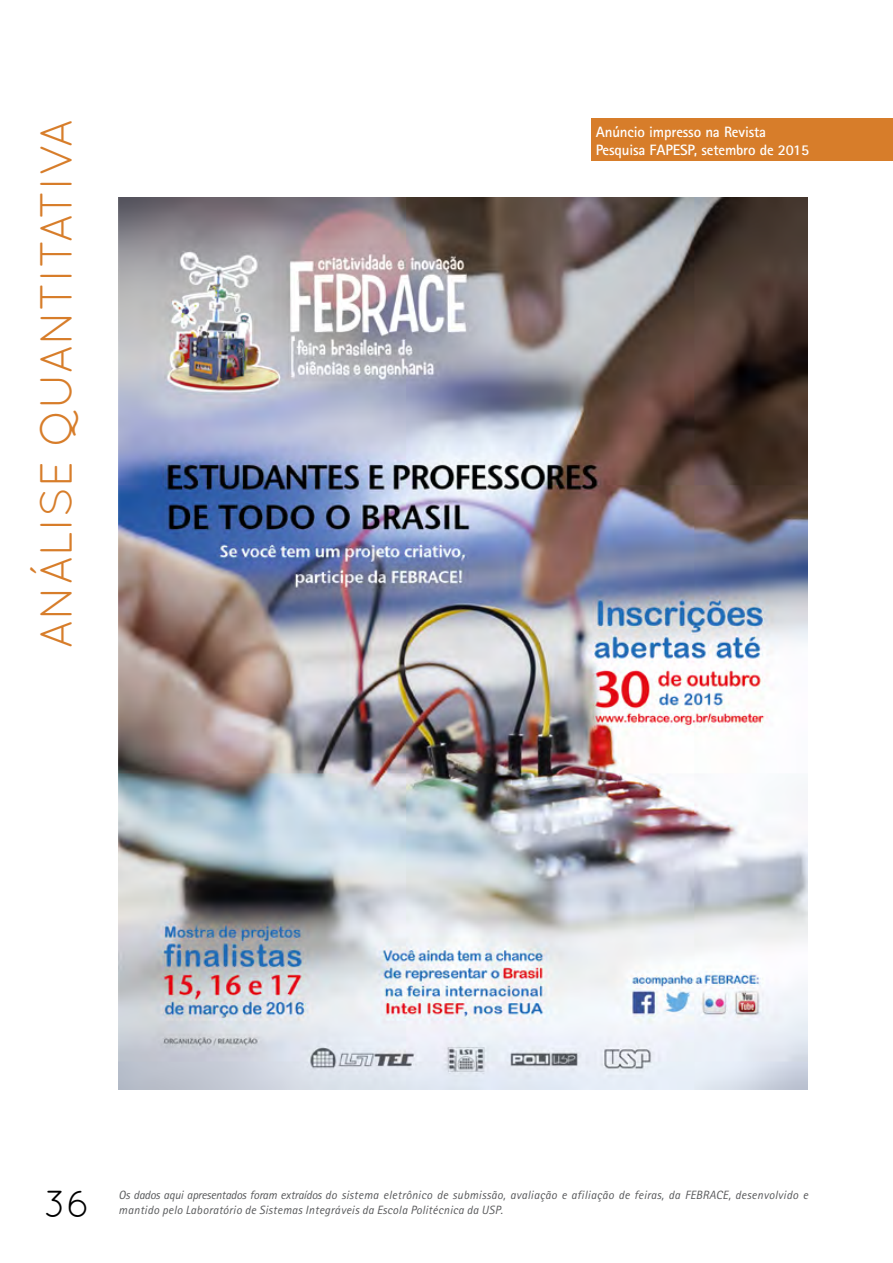
<style>
.page{position:relative;width:893px;height:1263px;background:#fff}
.page>*{position:absolute;margin:0;border:0;box-sizing:border-box;transform-origin:0 0}
.t1{font:45px "Quicksand";color:#d77d2a}
.t2{font:37.5px "Quicksand";color:#000}
.t3{font:700 15px/18px "Rotis Sans Serif";letter-spacing:-.01em;color:#fff}
.t4{font:italic 12px/14.4px "Rotis Sans Serif";letter-spacing:.02em;color:#58595b}
</style>
<div class="page">
<img style="left:119px;top:197px;width:689px;height:893px">
<div style="left:591px;top:118px;width:301px;height:43px;background:#d77d2a"></div>
<h1 class="t1" style="left:30px;top:649px;width:531px;rotate:-90deg">ANÁLISE QUANTITATIVA</h1>
<p class="t3" style="left:596px;top:122px;width:215px">Anúncio impresso na Revista<br>Pesquisa FAPESP, setembro de 2015</p>
<h2 class="t2" style="left:44px;top:1182px;width:48px">36</h2>
<p class="t4" style="left:119px;top:1188px;width:691px">Os dados aqui apresentados foram extraídos do sistema eletrônico de submissão, avaliação e afiliação de feiras, da FEBRACE, desenvolvido e mantido pelo Laboratório de Sistemas Integráveis da Escola Politécnica da USP.</p>
</div>
